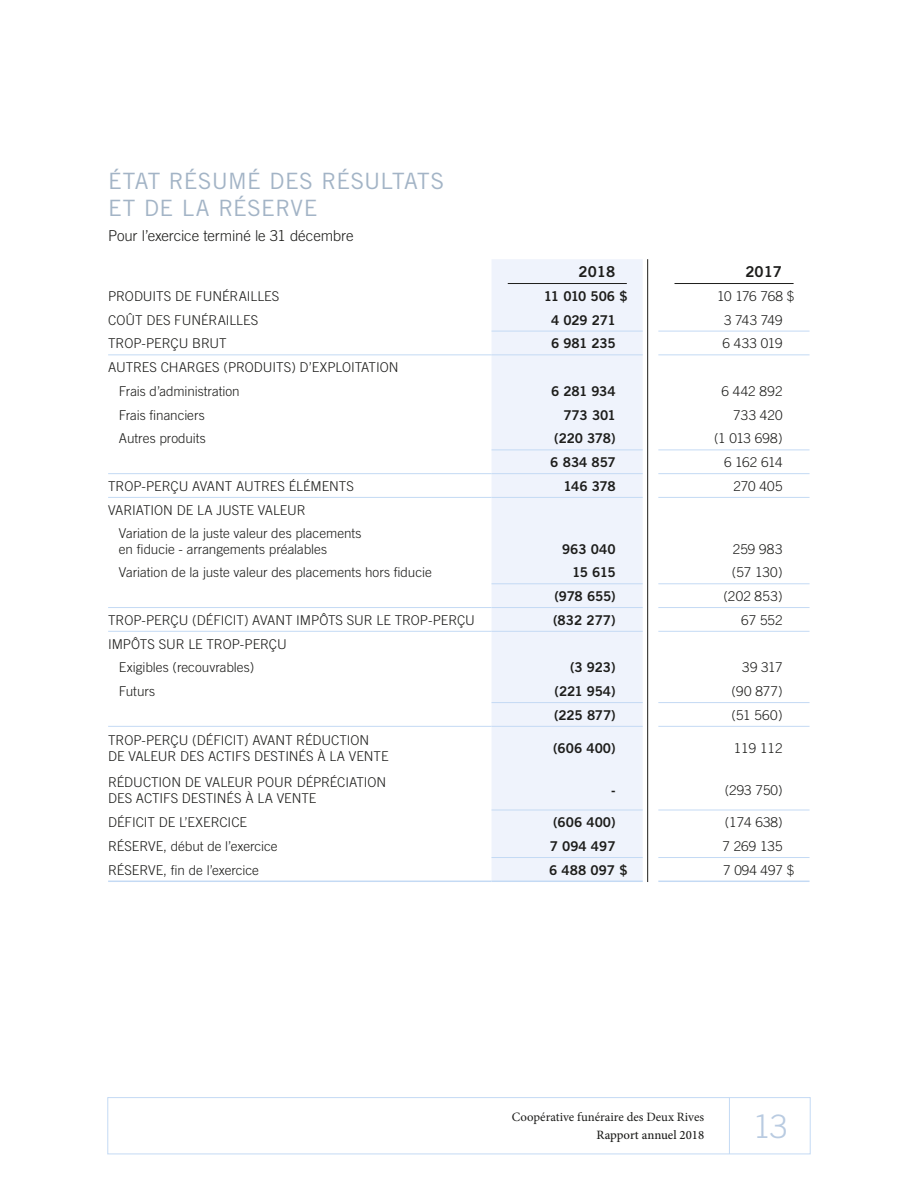
<style>
.page{position:relative;width:918px;height:1188px;background:#fff}
.page>*{position:absolute;margin:0;border:0;box-sizing:border-box;transform-origin:0 0}
.t1{font:300 32.25px "Trade Gothic";color:#b9cbe1}
.t2{font:22.5px/27px "Trade Gothic";letter-spacing:.01em;color:#a3b4c6}
.t3{font:300 15px "Trade Gothic";letter-spacing:-.01em;color:#1d1d1b}
.t4{font:15px "Trade Gothic Bold Two";color:#1d1d1b}
.t5{font:300 13.5px/23.7px "Trade Gothic";letter-spacing:-.005em;color:#1d1d1b}
.t6{font:13.5px "Trade Gothic Bold Two";letter-spacing:-.015em;color:#1d1d1b}
.t7{font:12.75px "Minion Pro";color:#1d1d1b}
.t8{font:500 12.75px "Minion Pro";color:#1d1d1b}
</style>
<div class="page">
<div style="left:107px;top:1097px;width:704px;height:57px;border:1px solid #c4daf4"></div>
<hr style="left:729px;top:1098px;width:1px;height:56px;background:#c4daf4">
<div style="left:492px;top:259px;width:151px;height:622px;background:#eff3fc"></div>
<hr style="left:492px;top:331px;width:151px;height:1px;background:#c4daf4">
<hr style="left:658px;top:331px;width:152px;height:1px;background:#c4daf4">
<hr style="left:108px;top:355px;width:384px;height:1px;background:#c4daf4">
<hr style="left:492px;top:355px;width:151px;height:1px;background:#c4daf4">
<hr style="left:658px;top:355px;width:152px;height:1px;background:#c4daf4">
<hr style="left:492px;top:450px;width:151px;height:1px;background:#c4daf4">
<hr style="left:658px;top:450px;width:152px;height:1px;background:#c4daf4">
<hr style="left:108px;top:473px;width:384px;height:1px;background:#c4daf4">
<hr style="left:492px;top:473px;width:151px;height:1px;background:#c4daf4">
<hr style="left:658px;top:473px;width:152px;height:1px;background:#c4daf4">
<hr style="left:108px;top:497px;width:384px;height:1px;background:#c4daf4">
<hr style="left:492px;top:497px;width:151px;height:1px;background:#c4daf4">
<hr style="left:658px;top:497px;width:152px;height:1px;background:#c4daf4">
<hr style="left:492px;top:583px;width:151px;height:1px;background:#c4daf4">
<hr style="left:658px;top:583px;width:152px;height:1px;background:#c4daf4">
<hr style="left:108px;top:607px;width:384px;height:1px;background:#c4daf4">
<hr style="left:492px;top:607px;width:151px;height:1px;background:#c4daf4">
<hr style="left:658px;top:607px;width:152px;height:1px;background:#c4daf4">
<hr style="left:108px;top:726px;width:384px;height:1px;background:#c4daf4">
<hr style="left:492px;top:726px;width:151px;height:1px;background:#c4daf4">
<hr style="left:658px;top:726px;width:152px;height:1px;background:#c4daf4">
<hr style="left:108px;top:631px;width:384px;height:1px;background:#c4daf4">
<hr style="left:492px;top:631px;width:151px;height:1px;background:#c4daf4">
<hr style="left:492px;top:810px;width:151px;height:1px;background:#c4daf4">
<hr style="left:658px;top:631px;width:152px;height:1px;background:#c4daf4">
<hr style="left:658px;top:810px;width:152px;height:1px;background:#c4daf4">
<hr style="left:492px;top:702px;width:151px;height:1px;background:#c4daf4">
<hr style="left:658px;top:702px;width:152px;height:1px;background:#c4daf4">
<hr style="left:108px;top:881px;width:384px;height:1px;background:#c4daf4">
<hr style="left:492px;top:857px;width:151px;height:1px;background:#c4daf4">
<hr style="left:492px;top:881px;width:151px;height:1px;background:#c4daf4">
<hr style="left:658px;top:857px;width:152px;height:1px;background:#c4daf4">
<hr style="left:658px;top:881px;width:152px;height:1px;background:#c4daf4">
<hr style="left:508px;top:283px;width:119px;height:1px;background:#1d1d1b">
<hr style="left:675px;top:283px;width:119px;height:1px;background:#1d1d1b">
<hr style="left:647px;top:259px;width:1px;height:623px;background:#1d1d1b">
<h2 class="t2" style="left:108px;top:168px;width:337px">ÉTAT RÉSUMÉ DES RÉSULTATS<br>ET DE LA RÉSERVE</h2>
<p class="t3" style="left:108px;top:227px;width:247px">Pour l’exercice terminé le 31 décembre</p>
<p class="t4" style="left:579px;top:263px;width:38px">2018</p>
<p class="t4" style="left:745px;top:263px;width:38px">2017</p>
<p class="t5" style="left:108px;top:284px;width:173px">PRODUITS DE FUNÉRAILLES</p>
<p class="t6" style="left:544px;top:288px;width:85px">11 010 506 $</p>
<p class="t5" style="left:717px;top:284px;width:79px">10 176 768 $</p>
<p class="t5" style="left:108px;top:308px;width:152px">COÛT DES FUNÉRAILLES</p>
<p class="t6" style="left:551px;top:311px;width:66px">4 029 271</p>
<p class="t5" style="left:724px;top:308px;width:60px">3 743 749</p>
<p class="t5" style="left:108px;top:331px;width:120px">TROP-PERÇU BRUT</p>
<p class="t6" style="left:551px;top:335px;width:66px">6 981 235</p>
<p class="t5" style="left:723px;top:331px;width:61px">6 433 019</p>
<p class="t5" style="left:119px;top:355px;width:281px;text-indent:-11px">AUTRES CHARGES (PRODUITS) D’EXPLOITATION<br>Frais d’administration</p>
<p class="t6" style="left:551px;top:383px;width:66px">6 281 934</p>
<p class="t5" style="left:722px;top:379px;width:62px">6 442 892</p>
<p class="t5" style="left:119px;top:403px;width:87px">Frais financiers</p>
<p class="t6" style="left:564px;top:407px;width:54px">773 301</p>
<p class="t5" style="left:733px;top:403px;width:51px">733 420</p>
<p class="t5" style="left:119px;top:427px;width:88px">Autres produits</p>
<p class="t6" style="left:554px;top:430px;width:63px">(220 378)</p>
<p class="t5" style="left:714px;top:427px;width:70px">(1 013 698)</p>
<p class="t6" style="left:550px;top:454px;width:67px">6 834 857</p>
<p class="t5" style="left:724px;top:450px;width:60px">6 162 614</p>
<p class="t5" style="left:108px;top:474px;width:247px">TROP-PERÇU AVANT AUTRES ÉLÉMENTS</p>
<p class="t6" style="left:564px;top:478px;width:54px">146 378</p>
<p class="t5" style="left:734px;top:474px;width:51px">270 405</p>
<p class="t5" style="left:119px;top:498px;width:244px;line-height:23.2px;text-indent:-11px">VARIATION DE LA JUSTE VALEUR<br>Variation de la juste valeur des placements</p>
<p class="t5" style="left:119px;top:537px;width:210px">en fiducie - arrangements préalables</p>
<p class="t6" style="left:562px;top:541px;width:55px">963 040</p>
<p class="t5" style="left:733px;top:537px;width:51px">259 983</p>
<p class="t5" style="left:119px;top:560px;width:314px">Variation de la juste valeur des placements hors fiducie</p>
<p class="t6" style="left:572px;top:564px;width:45px">15 615</p>
<p class="t5" style="left:732px;top:560px;width:52px">(57 130)</p>
<p class="t6" style="left:554px;top:588px;width:63px">(978 655)</p>
<p class="t5" style="left:723px;top:584px;width:61px">(202 853)</p>
<p class="t5" style="left:108px;top:608px;width:368px">TROP-PERÇU (DÉFICIT) AVANT IMPÔTS SUR LE TROP-PERÇU</p>
<p class="t6" style="left:553px;top:612px;width:64px">(832 277)</p>
<p class="t5" style="left:741px;top:608px;width:43px">67 552</p>
<p class="t5" style="left:119px;top:632px;width:169px;text-indent:-11px">IMPÔTS SUR LE TROP-PERÇU<br>Exigibles (recouvrables)</p>
<p class="t6" style="left:570px;top:659px;width:47px">(3 923)</p>
<p class="t5" style="left:742px;top:655px;width:42px">39 317</p>
<p class="t5" style="left:119px;top:679px;width:38px">Futurs</p>
<p class="t6" style="left:555px;top:683px;width:63px">(221 954)</p>
<p class="t5" style="left:732px;top:679px;width:53px">(90 877)</p>
<p class="t6" style="left:554px;top:707px;width:63px">(225 877)</p>
<p class="t5" style="left:732px;top:703px;width:52px">(51 560)</p>
<p class="t5" style="left:108px;top:732px;width:282px;line-height:16.2px">TROP-PERÇU (DÉFICIT) AVANT RÉDUCTION<br>DE VALEUR DES ACTIFS DESTINÉS À LA VENTE</p>
<p class="t6" style="left:553px;top:740px;width:64px">(606 400)</p>
<p class="t5" style="left:734px;top:736px;width:50px">119 112</p>
<p class="t5" style="left:108px;top:774px;width:280px;line-height:16.2px">RÉDUCTION DE VALEUR POUR DÉPRÉCIATION<br>DES ACTIFS DESTINÉS À LA VENTE</p>
<p class="t6" style="left:611px;top:782px;width:6px">-</p>
<p class="t5" style="left:725px;top:778px;width:59px">(293 750)</p>
<p class="t5" style="left:108px;top:810px;width:140px">DÉFICIT DE L’EXERCICE</p>
<p class="t6" style="left:553px;top:814px;width:64px">(606 400)</p>
<p class="t5" style="left:725px;top:810px;width:59px">(174 638)</p>
<p class="t5" style="left:108px;top:834px;width:171px">RÉSERVE, début de l’exercice</p>
<p class="t6" style="left:550px;top:838px;width:67px">7 094 497</p>
<p class="t5" style="left:723px;top:834px;width:62px">7 269 135</p>
<p class="t5" style="left:108px;top:858px;width:152px">RÉSERVE, fin de l’exercice</p>
<p class="t6" style="left:549px;top:862px;width:80px">6 488 097 $</p>
<p class="t5" style="left:723px;top:858px;width:73px">7 094 497 $</p>
<p class="t7" style="left:512px;top:1109px;width:194px">Coopérative funéraire des Deux Rives</p>
<p class="t8" style="left:597px;top:1126px;width:109px">Rapport annuel 2018</p>
<h1 class="t1" style="left:753px;top:1108px;width:36px">13</h1>
</div>
